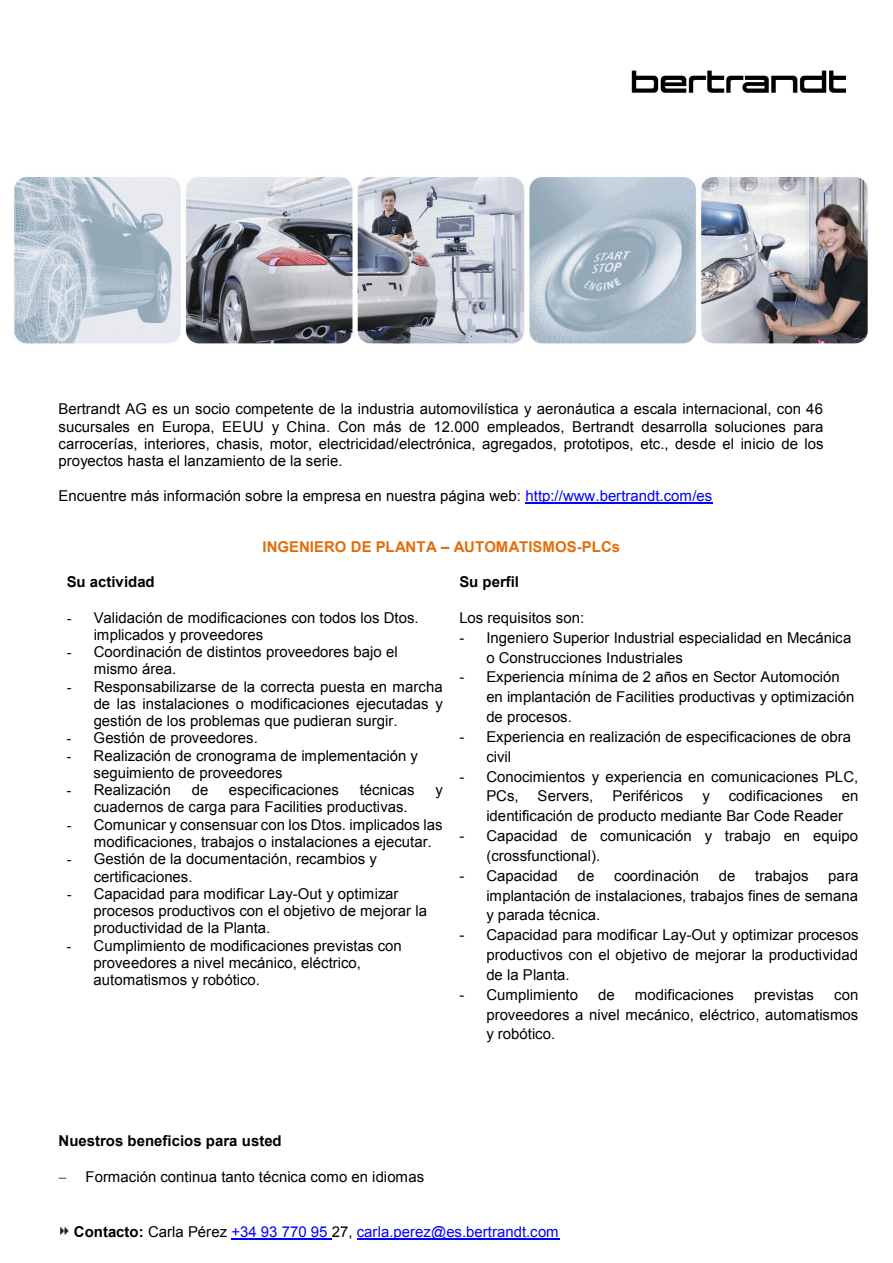
<style>
.page{position:relative;width:893px;height:1263px;background:#fff}
.page>*{position:absolute;margin:0;border:0;box-sizing:border-box;transform-origin:0 0}
.t1{font:15px/17.2px "Arial";color:#000}
.t2{font:15px "Arial";color:#00f}
.t3{font:700 15px "Arial";color:#000}
.t4{font:700 15px "Arial";color:#e36c0a}
.s1{color:#00f}
.s2{font-style:inherit}
.s3{font-family:"Times New Roman"}
.s4{font-weight:700;color:#000}
.s5{color:#000}
</style>
<div class="page">
<img style="left:14px;top:70px;width:854px;height:274px">
<hr style="left:525px;top:502px;width:187px;height:2px;background:#00f">
<hr style="left:231px;top:1238px;width:101px;height:1px;background:#00f">
<hr style="left:357px;top:1238px;width:202px;height:1px;background:#00f">
<svg style="left:59px;top:1226px;width:11px;height:9px"></svg>
<p class="t1" style="left:59px;top:401px;width:767px;text-align:justify">Bertrandt AG es un socio competente de la industria automovilística y aeronáutica a escala internacional, con 46 sucursales en Europa, EEUU y China. Con más de 12.000 empleados, Bertrandt desarrolla soluciones para carrocerías, interiores, chasis, motor, electricidad/electrónica, agregados, prototipos, etc., desde el inicio de los proyectos hasta el lanzamiento de la serie.</p>
<p class="t1" style="left:59px;top:487px;width:655px">Encuentre más información sobre la empresa en nuestra página web: <span class="s1">http://www.bertrandt.com/es</span></p>
<p class="t4" style="left:263px;top:537px;width:359px">INGENIERO DE PLANTA <span class="s2">–</span> AUTOMATISMOS-PLCs</p>
<p class="t3" style="left:67px;top:572px;width:90px">Su actividad</p>
<p class="t3" style="left:459px;top:572px;width:61px">Su perfil</p>
<p class="t1" style="left:94px;top:609px;width:327px;text-indent:-27px"><span class="s3">-</span> Validación de modificaciones con todos los Dtos. implicados y proveedores</p>
<p class="t1" style="left:94px;top:643px;width:306px;text-indent:-27px"><span class="s3">-</span> Coordinación de distintos proveedores bajo el mismo área.</p>
<p class="t1" style="left:94px;top:678px;width:351px;text-align:justify;text-indent:-27px"><span class="s3">-</span> Responsabilizarse de la correcta puesta en marcha de las instalaciones o modificaciones ejecutadas y gestión de los problemas que pudieran surgir.</p>
<p class="t1" style="left:67px;top:730px;width:193px"><span class="s3">-</span> Gestión de proveedores.</p>
<p class="t1" style="left:94px;top:747px;width:326px;text-indent:-27px"><span class="s3">-</span> Realización de cronograma de implementación y seguimiento de proveedores</p>
<p class="t1" style="left:67px;top:781px;width:106px"><span class="s3">-</span> Realización</p>
<p class="t1" style="left:192px;top:781px;width:18px">de</p>
<p class="t1" style="left:229px;top:781px;width:111px">especificaciones</p>
<p class="t1" style="left:360px;top:781px;width:56px">técnicas</p>
<p class="t1" style="left:435px;top:781px;width:9px">y</p>
<p class="t1" style="left:94px;top:799px;width:316px">cuadernos de carga para Facilities productivas.</p>
<p class="t1" style="left:94px;top:816px;width:350px;text-indent:-27px"><span class="s3">-</span> Comunicar y consensuar con los Dtos. implicados las modificaciones, trabajos o instalaciones a ejecutar.</p>
<p class="t1" style="left:94px;top:850px;width:285px;text-indent:-27px"><span class="s3">-</span> Gestión de la documentación, recambios y certificaciones.</p>
<p class="t1" style="left:94px;top:885px;width:335px;text-indent:-27px"><span class="s3">-</span> Capacidad para modificar Lay-Out y optimizar procesos productivos con el objetivo de mejorar la productividad de la Planta.</p>
<p class="t1" style="left:94px;top:937px;width:310px;text-indent:-27px"><span class="s3">-</span> Cumplimiento de modificaciones previstas con proveedores a nivel mecánico, eléctrico, automatismos y robótico.</p>
<p class="t1" style="left:459px;top:609px;width:126px">Los requisitos son:</p>
<p class="t1" style="left:486px;top:628px;width:366px;line-height:20px;text-indent:-27px">- Ingeniero Superior Industrial especialidad en Mecánica o Construcciones Industriales</p>
<p class="t1" style="left:486px;top:667px;width:370px;line-height:19.8px;text-indent:-27px">- Experiencia mínima de 2 años en Sector Automoción en implantación de Facilities productivas y optimización de procesos.</p>
<p class="t1" style="left:486px;top:727px;width:366px;line-height:20px;text-indent:-27px">- Experiencia en realización de especificaciones de obra civil</p>
<p class="t1" style="left:486px;top:767px;width:373px;line-height:19.8px;text-indent:-27px">- Conocimientos y experiencia en comunicaciones PLC,<br>PCs,</p>
<p class="t1" style="left:538px;top:788px;width:57px">Servers,</p>
<p class="t1" style="left:612px;top:788px;width:72px">Periféricos</p>
<p class="t1" style="left:703px;top:788px;width:122px">y codificaciones</p>
<p class="t1" style="left:486px;top:786px;width:374px;line-height:19.8px;text-indent:355px">en identificación de producto mediante Bar Code Reader</p>
<p class="t1" style="left:486px;top:826px;width:373px;line-height:20px;text-indent:-27px">- Capacidad de comunicación y trabajo en equipo (crossfunctional).</p>
<p class="t1" style="left:459px;top:867px;width:100px">- Capacidad</p>
<p class="t1" style="left:578px;top:867px;width:18px">de</p>
<p class="t1" style="left:614px;top:867px;width:86px">coordinación</p>
<p class="t1" style="left:719px;top:867px;width:18px">de</p>
<p class="t1" style="left:755px;top:867px;width:55px">trabajos</p>
<p class="t1" style="left:486px;top:866px;width:373px;line-height:19.8px;text-align:justify;text-indent:342px">para implantación de instalaciones, trabajos fines de semana y parada técnica.</p>
<p class="t1" style="left:486px;top:925px;width:374px;line-height:20px;text-align:justify;text-indent:-27px">- Capacidad para modificar Lay-Out y optimizar procesos productivos con el objetivo de mejorar la productividad de la Planta.</p>
<p class="t1" style="left:459px;top:986px;width:120px">- Cumplimiento</p>
<p class="t1" style="left:598px;top:986px;width:18px">de</p>
<p class="t1" style="left:635px;top:986px;width:101px">modificaciones</p>
<p class="t1" style="left:754px;top:986px;width:61px">previstas</p>
<p class="t1" style="left:486px;top:985px;width:374px;line-height:19.8px;text-align:justify;text-indent:348px">con proveedores a nivel mecánico, eléctrico, automatismos y robótico.</p>
<p class="t3" style="left:59px;top:1130px;width:225px">Nuestros beneficios para usted</p>
<p class="t1" style="left:86px;top:1168px;width:340px">Formación continua tanto técnica como en idiomas</p>
<p class="t2" style="left:74px;top:1222px;width:486px"><span class="s4">Contacto:</span> <span class="s5">Carla Pérez</span> +34 93 770 95 <span class="s5">27,</span> carla.perez@es.bertrandt.com</p>
</div>
